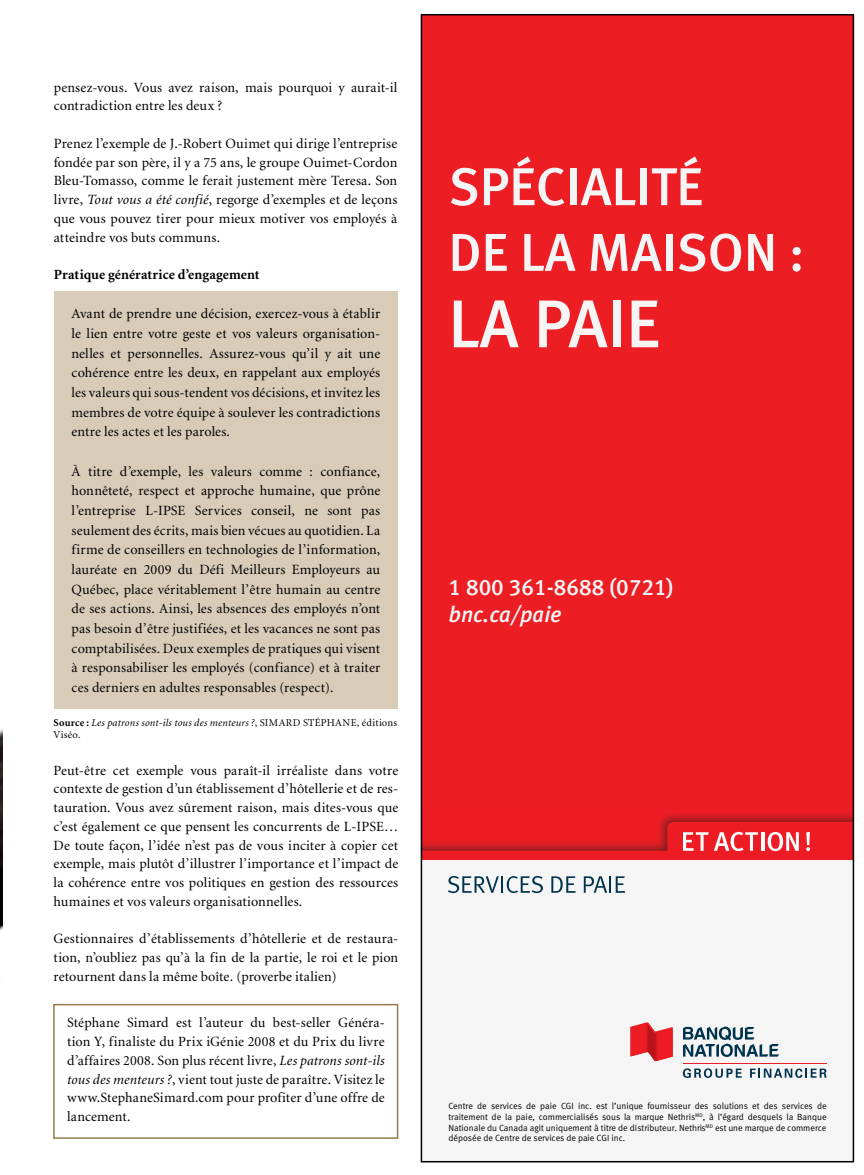
<style>
.page{position:relative;width:864px;height:1175px;background:#fff}
.page>*{position:absolute;margin:0;border:0;box-sizing:border-box;transform-origin:0 0}
.t1{font:67.5px "Meta Medium LF";color:#f5f5f5}
.t2{font:53.25px/65.7px "Meta Medium LF";color:#f5f5f5}
.t3{font:22.5px "Meta Medium LF";color:#f5f5f5}
.t4{font:italic 22.5px "Meta Medium LF";color:#f5f5f5}
.t5{font:14.1px/18.8px "Minion";letter-spacing:.01em;color:#000;text-align:justify}
.t6{font:700 14.1px "Minion";letter-spacing:.01em;color:#000}
.t7{font:italic 10.5px/12px "Minion";letter-spacing:.02em;color:#000}
.t8{font:9px/10.8px "Meta Normal";letter-spacing:-.005em;color:#000;text-align:justify}
.s1{font-style:italic}
.s2{font-weight:700;font-style:normal}
.s3{font-style:normal}
</style>
<div class="page">
<img style="left:0;top:729px;width:3px;height:202px">
<div style="left:421px;top:15px;width:432px;height:845px;background:#ed1d24"></div>
<svg style="left:424px;top:822px;width:387px;height:30px"></svg>
<div style="left:421px;top:860px;width:432px;height:301px;background:#f5f5f5"></div>
<svg style="left:448px;top:876px;width:95px;height:17px"></svg>
<svg style="left:551px;top:876px;width:25px;height:16px"></svg>
<svg style="left:584px;top:876px;width:41px;height:16px"></svg>
<svg style="left:630px;top:1022px;width:43px;height:39px"></svg>
<svg style="left:683px;top:1026px;width:96px;height:31px"></svg>
<svg style="left:683px;top:1068px;width:59px;height:9px"></svg>
<svg style="left:750px;top:1068px;width:77px;height:9px"></svg>
<hr style="left:683px;top:1063px;width:143px;height:1px;background:#ed1d24">
<div style="left:54px;top:292px;width:344px;height:417px;background:#d8ccb9"></div>
<div style="left:53px;top:1003px;width:345px;height:135px;border:2px solid #987c4d"></div>
<p class="t5" style="left:54px;top:78px;width:345px">pensez-vous. Vous avez raison, mais pourquoi y aurait-il contradiction entre les deux ?</p>
<p class="t5" style="left:54px;top:134px;width:345px">Prenez l’exemple de J.-Robert Ouimet qui dirige l’entreprise fondée par son père, il y a 75 ans, le groupe Ouimet-Cordon Bleu-Tomasso, comme le ferait justement mère Teresa. Son livre, <span class="s1">Tout vous a été confié</span>, regorge d’exemples et de leçons que vous pouvez tirer pour mieux motiver vos employés à atteindre vos buts communs.</p>
<p class="t6" style="left:54px;top:267px;width:207px">Pratique génératrice d’engagement</p>
<p class="t5" style="left:72px;top:304px;width:310px;line-height:19.6px">Avant de prendre une décision, exercez-vous à établir le lien entre votre geste et vos valeurs organisation&shy;nelles et personnelles. Assurez-vous qu’il y ait une cohérence entre les deux, en rappelant aux employés les valeurs qui sous-tendent vos décisions, et invitez les membres de votre équipe à soulever les contradictions entre les actes et les paroles.</p>
<p class="t5" style="left:72px;top:462px;width:310px;line-height:19.6px">À titre d’exemple, les valeurs comme : confiance, honnêteté, respect et approche humaine, que prône l’entreprise L-IPSE Services conseil, ne sont pas seulement des écrits, mais bien vécues au quotidien. La firme de conseillers en technologies de l’information, lauréate en 2009 du Défi Meilleurs Employeurs au Québec, place véritablement l’être humain au centre de ses actions. Ainsi, les absences des employés n’ont pas besoin d’être justifiées, et les vacances ne sont pas comptabilisées. Deux exemples de pratiques qui visent à responsabiliser les employés (confiance) et à traiter ces derniers en adultes responsables (respect).</p>
<p class="t7" style="left:54px;top:717px;width:345px"><span class="s2">Source :</span> Les patrons sont-ils tous des menteurs ?<span class="s3">, SIMARD STÉPHANE, éditions<br>Viséo.</span></p>
<p class="t5" style="left:54px;top:761px;width:346px">Peut-être cet exemple vous paraît-il irréaliste dans votre contexte de gestion d’un établissement d’hôtellerie et de res&shy;tauration. Vous avez sûrement raison, mais dites-vous que c’est également ce que pensent les concurrents de L-IPSE… De toute façon, l’idée n’est pas de vous inciter à copier cet exemple, mais plutôt d’illustrer l’importance et l’impact de la cohérence entre vos politiques en gestion des ressources humaines et vos valeurs organisationnelles.</p>
<p class="t5" style="left:54px;top:930px;width:346px">Gestionnaires d’établissements d’hôtellerie et de restaura&shy;tion, n’oubliez pas qu’à la fin de la partie, le roi et le pion retournent dans la même boîte. (proverbe italien)</p>
<p class="t5" style="left:67px;top:1014px;width:319px">Stéphane Simard est l’auteur du best-seller Généra&shy;tion Y, finaliste du Prix iGénie 2008 et du Prix du livre d’affaires 2008. Son plus récent livre, <span class="s1">Les patrons sont-ils tous des menteurs ?</span>, vient tout juste de paraître. Visitez le www.StephaneSimard.com pour profiter d’une offre de lancement.</p>
<h2 class="t2" style="left:448px;top:153px;width:358px">SPÉCIALITÉ<br>DE LA MAISON :</h2>
<h1 class="t1" style="left:448px;top:285px;width:213px">LA PAIE</h1>
<h3 class="t3" style="left:448px;top:574px;width:227px">1 800 361-8688 (0721)</h3>
<h3 class="t4" style="left:448px;top:601px;width:114px">bnc.ca/paie</h3>
<p class="t8" style="left:448px;top:1100px;width:380px">Centre de services de paie CGI inc. est l’unique fournisseur des solutions et des services de traitement de la paie, commercialisés sous la marque Nethris<sup>MD</sup>, à l’égard desquels la Banque Nationale du Canada agit uniquement à titre de distributeur. Nethris<sup>MD</sup> est une marque de commerce déposée de Centre de services de paie CGI inc.</p>
</div>
